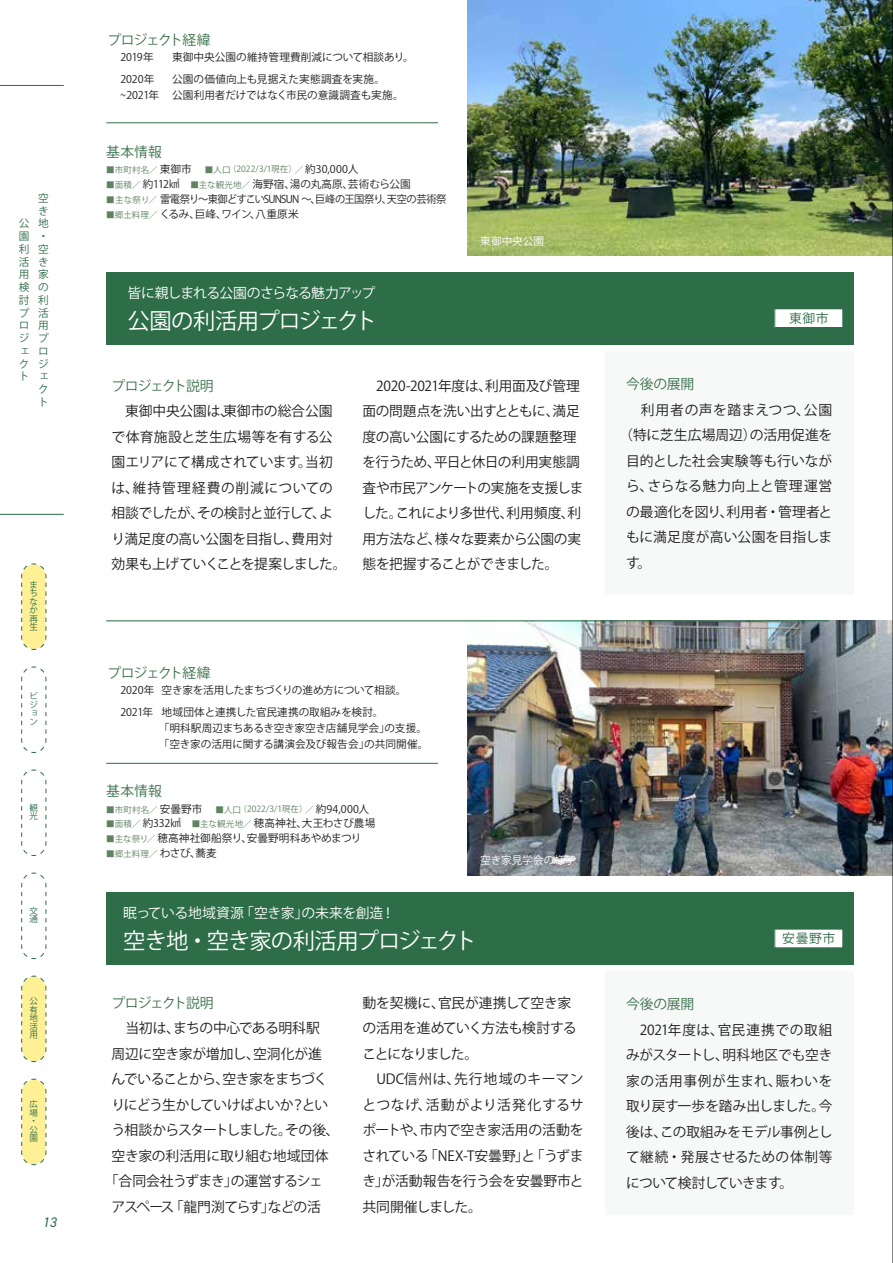
<style>
.page{position:relative;width:893px;height:1263px;background:#fff}
.page>*{position:absolute;margin:0;border:0;box-sizing:border-box;transform-origin:0 0}
.t1{font:22.35px "Koz Go Pr 6 N";letter-spacing:-.055em;color:#fff}
.t2{font:13.8px/25.5px "Koz Go Pr 6 N";letter-spacing:-.02em;color:#1f1e1d}
.t3{font:13.8px "Koz Go Pr 6 N";letter-spacing:-.065em;color:#1f1e1d}
.t4{font:13.8px "Koz Go Pr 6 N";letter-spacing:-.02em;color:#fff}
.t5{font:13.8px "Koz Go Pr 6 N";letter-spacing:-.04em;color:#fff}
.t6{font:13.8px "Koz Go Pr 6 N";letter-spacing:-.04em;color:#3c724d}
.t7{font:13.8px "Koz Go Pr 6 N";letter-spacing:-.05em;color:#1f1e1d}
.t8{font:13.8px "Koz Go Pr 6 N";letter-spacing:-.075em;color:#1f1e1d}
.t9{font:13.8px "Koz Go Pr 6 N";letter-spacing:-.07em;color:#3c724d}
.t10{font:13.8px "Koz Go Pr 6 N";letter-spacing:-.065em;color:#3c724d}
.t11{font:13.8px "Koz Go Pr 6 N";letter-spacing:.035em;color:#1f1e1d}
.t12{font:13.8px "Koz Go Pr 6 N";letter-spacing:.03em;color:#1f1e1d}
.t13{font:13.8px "Koz Go Pr 6 N";color:#1f1e1d}
.t14{font:italic 13.8px "DIN2014";color:#2d6d48}
.t15{font:12.75px "Koz Go Pr 6 N";letter-spacing:.05em;color:#2d6d48}
.t16{font:10.65px/21.3px "Koz Go Pr 6 N";letter-spacing:-.015em;color:#1f1e1d}
.t17{font:10.65px "Koz Go Pr 6 N";letter-spacing:-.05em;color:#1f1e1d;scale:.96 1}
.t18{font:10.65px/12.8px "Koz Go Pr 6 N";color:#2d6d48}
.t19{font:10.65px "Koz Go Pr 6 N";letter-spacing:-.015em;color:#1f1e1d;scale:.5 1}
.t20{font:10.65px "Koz Go Pr 6 N";letter-spacing:.005em;color:#1f1e1d}
.t21{font:10.65px "Koz Go Pr 6 N";letter-spacing:.005em;color:#fff}
.t22{font:8.55px "Koz Go Pr 6 N";letter-spacing:.005em;color:#5f8361}
.t23{font:8.55px/8.6px "Koz Go Pr 6 N";color:#2d6d48}
.s1{font-size:10.65px;color:#1f1e1d}
.s2{font-size:8.55px;color:#5f8361}
</style>
<div class="page">
<img style="left:468px;top:0;width:424px;height:255px">
<img style="left:468px;top:620px;width:424px;height:255px">
<div style="left:106px;top:272px;width:748px;height:73px;background:#2d6d48"></div>
<div style="left:106px;top:892px;width:748px;height:73px;background:#2d6d48"></div>
<div style="left:605px;top:351px;width:249px;height:244px;background:#f7f8f8"></div>
<div style="left:605px;top:972px;width:249px;height:243px;background:#f7f8f8"></div>
<hr style="left:106px;top:620px;width:723px;height:1px;background:#2d6d48">
<hr style="left:106px;top:123px;width:332px;height:1px;background:#2d6d48">
<hr style="left:106px;top:763px;width:332px;height:1px;background:#2d6d48">
<div style="left:775px;top:309px;width:68px;height:18px;background:#fff"></div>
<div style="left:774px;top:309px;width:69px;height:19px;border:1px solid #2d6d48"></div>
<div style="left:775px;top:929px;width:68px;height:19px;background:#fff"></div>
<hr style="left:0;top:514px;width:64px;height:1px;background:#2d6d48">
<hr style="left:0;top:85px;width:64px;height:1px;background:#2d6d48">
<svg style="left:21px;top:563px;width:26px;height:87px;background:#f5eca1"></svg>
<svg style="left:21px;top:666px;width:26px;height:87px"></svg>
<svg style="left:21px;top:769px;width:26px;height:87px"></svg>
<svg style="left:21px;top:872px;width:26px;height:87px"></svg>
<svg style="left:21px;top:975px;width:26px;height:87px;background:#f5eca1"></svg>
<svg style="left:21px;top:1078px;width:26px;height:87px;background:#f5eca1"></svg>
<hr style="left:892px;top:0;width:1px;height:1263px;background:#000">
<p class="t18" style="left:19px;top:217px;width:12px">公園利活用検討プロジェクト</p>
<p class="t18" style="left:38px;top:192px;width:12px">空き地・空き家の利活用プロジェクト</p>
<p class="t23" style="left:30px;top:580px;width:10px;text-align:justify">まちなか再生</p>
<p class="t23" style="left:30px;top:692px;width:10px">ビジョン</p>
<p class="t23" style="left:30px;top:803px;width:10px">観光</p>
<p class="t23" style="left:30px;top:906px;width:10px">交通</p>
<p class="t23" style="left:30px;top:997px;width:10px;text-align:justify">公有地活用</p>
<p class="t23" style="left:30px;top:1100px;width:10px">広場・公園</p>
<p class="t14" style="left:43px;top:1213px;width:15px">13</p>
<p class="t10" style="left:108px;top:32px;width:104px">プロジェクト経緯</p>
<p class="t16" style="left:120px;top:47px;width:295px">2019年 　東御中央公園の維持管理費削減について相談あり。<br>2020年 　公園の価値向上も見据えた実態調査を実施。</p>
<p class="t19" style="left:120px;top:89px;width:568px">～ 2021年　公園利用者だけではなく市民の意識調査も実施。</p>
<p class="t6" style="left:106px;top:144px;width:57px">基本情報</p>
<p class="t22" style="left:106px;top:164px;width:254px">■市町村名／ <span class="s1">東御市 　</span>■人口（2022/3/1現在）／ <span class="s1">約30,000人</span></p>
<p class="t16" style="left:106px;top:174px;width:306px"><span class="s2">■面積／</span> 約112㎢　<span class="s2">■主な観光地／</span> 海野宿、湯の丸高原、芸術むら公園</p>
<p class="t17" style="left:106px;top:193px;width:356px"><span class="s2">■主な祭り／</span> 雷電祭り～東御どすこいSUNSUN ～、巨峰の王国祭り、天空の芸術祭</p>
<p class="t16" style="left:106px;top:203px;width:194px"><span class="s2">■郷土料理／</span> くるみ、巨峰、ワイン、八重原米</p>
<p class="t5" style="left:128px;top:285px;width:249px">皆に親しまれる公園のさらなる魅力アップ</p>
<h1 class="t1" style="left:128px;top:308px;width:251px">公園の利活用プロジェクト</h1>
<p class="t21" style="left:480px;top:235px;width:65px">東御中央公園</p>
<p class="t9" style="left:112px;top:378px;width:104px">プロジェクト説明</p>
<p class="t2" style="left:112px;top:399px;width:236px">　東御中央公園は、東御市の総合公園で体育施設と芝生広場等を有する公園エリアにて構成されています。当初は、維持管理経費の削減についての相談でしたが、その検討と並行して、より満足度の高い公園を目指し、費用対効果も上げていくことを提案しました。</p>
<p class="t2" style="left:362px;top:373px;width:223px">　2020-2021年度は、利用面及び管理面の問題点を洗い出すとともに、満足度の高い公園にするための課題整理を行うため、平日と休日の利用実態調査や市民アンケートの実施を支援しました。これにより多世代、利用頻度、利用方法など、様々な要素から公園の実態を把握することができました。</p>
<p class="t10" style="left:108px;top:665px;width:104px">プロジェクト経緯</p>
<p class="t16" style="left:120px;top:680px;width:288px">2020年 空き家を活用したまちづくりの進め方について相談。<br>2021年 地域団体と連携した官民連携の取組みを検討。</p>
<p class="t16" style="left:159px;top:720px;width:271px;line-height:15.9px">「明科駅周辺まちあるき空き家空き店舗見学会」の支援。「空き家の活用に関する講演会及び報告会」の共同開催。</p>
<p class="t6" style="left:106px;top:783px;width:57px">基本情報</p>
<p class="t22" style="left:106px;top:804px;width:264px">■市町村名／ <span class="s1">安曇野市 　</span>■人口（2022/3/1現在）／ <span class="s1">約94,000人</span></p>
<p class="t16" style="left:106px;top:813px;width:271px"><span class="s2">■面積／</span> 約332㎢　<span class="s2">■主な観光地／</span> 穂高神社、大王わさび農場</p>
<p class="t20" style="left:106px;top:832px;width:257px"><span class="s2">■主な祭り／</span> 穂高神社御船祭り、安曇野明科あやめまつり</p>
<p class="t22" style="left:106px;top:849px;width:112px">■郷土料理／ <span class="s1">わさび、蕎麦</span></p>
<p class="t21" style="left:480px;top:854px;width:97px">空き家見学会の様子</p>
<p class="t4" style="left:123px;top:905px;width:273px">眠っている地域資源「空き家」の未来を創造！</p>
<h1 class="t1" style="left:123px;top:928px;width:355px">空き地・空き家の利活用プロジェクト</h1>
<p class="t9" style="left:112px;top:995px;width:104px">プロジェクト説明</p>
<p class="t2" style="left:112px;top:1016px;width:210px">　当初は、まちの中心である明科駅</p>
<p class="t2" style="left:112px;top:1041px;width:212px">周辺に空き家が増加し、空洞化が進</p>
<p class="t7" style="left:112px;top:1071px;width:217px">んでいることから、空き家をまちづく</p>
<p class="t3" style="left:112px;top:1097px;width:218px">りにどう生かしていけばよいか？とい</p>
<p class="t3" style="left:112px;top:1122px;width:229px">う相談からスタートしました。その後、</p>
<p class="t2" style="left:112px;top:1143px;width:218px">空き家の利活用に取り組む地域団体</p>
<p class="t2" style="left:105px;top:1169px;width:220px">「合同会社うずまき」の運営するシェ</p>
<p class="t8" style="left:112px;top:1199px;width:211px">アスペース「龍門渕てらす」などの活</p>
<p class="t2" style="left:362px;top:990px;width:223px">動を契機に、官民が連携して空き家の活用を進めていく方法も検討することになりました。<br>　UDC信州は、先行地域のキーマンとつなげ、活動がより活発化するサポートや、市内で空き家活用の活動をされている「NEX-T安曇野」と「うずまき」が活動報告を行う会を安曇野市と共同開催しました。</p>
<p class="t15" style="left:789px;top:311px;width:41px">東御市</p>
<p class="t6" style="left:626px;top:376px;width:70px">今後の展開</p>
<p class="t11" style="left:626px;top:402px;width:208px">　利用者の声を踏まえつつ、公園</p>
<p class="t2" style="left:619px;top:423px;width:215px">（特に芝生広場周辺）の活用促進を</p>
<p class="t2" style="left:626px;top:448px;width:208px">目的とした社会実験等も行いなが</p>
<p class="t12" style="left:626px;top:478px;width:208px">ら、さらなる魅力向上と管理運営</p>
<p class="t2" style="left:626px;top:499px;width:208px">の最適化を図り、利用者・管理者と</p>
<p class="t13" style="left:626px;top:529px;width:208px">もに満足度が高い公園を目指しま</p>
<p class="t2" style="left:626px;top:550px;width:27px">す。</p>
<p class="t15" style="left:782px;top:931px;width:54px">安曇野市</p>
<p class="t6" style="left:626px;top:996px;width:70px">今後の展開</p>
<p class="t2" style="left:626px;top:1017px;width:208px;text-align:justify">　2021年度は、官民連携での取組みがスタートし、明科地区でも空き家の活用事例が生まれ、賑わいを取り戻す一歩を踏み出しました。今後は、この取組みをモデル事例として継続・発展させるための体制等について検討していきます。</p>
</div>
